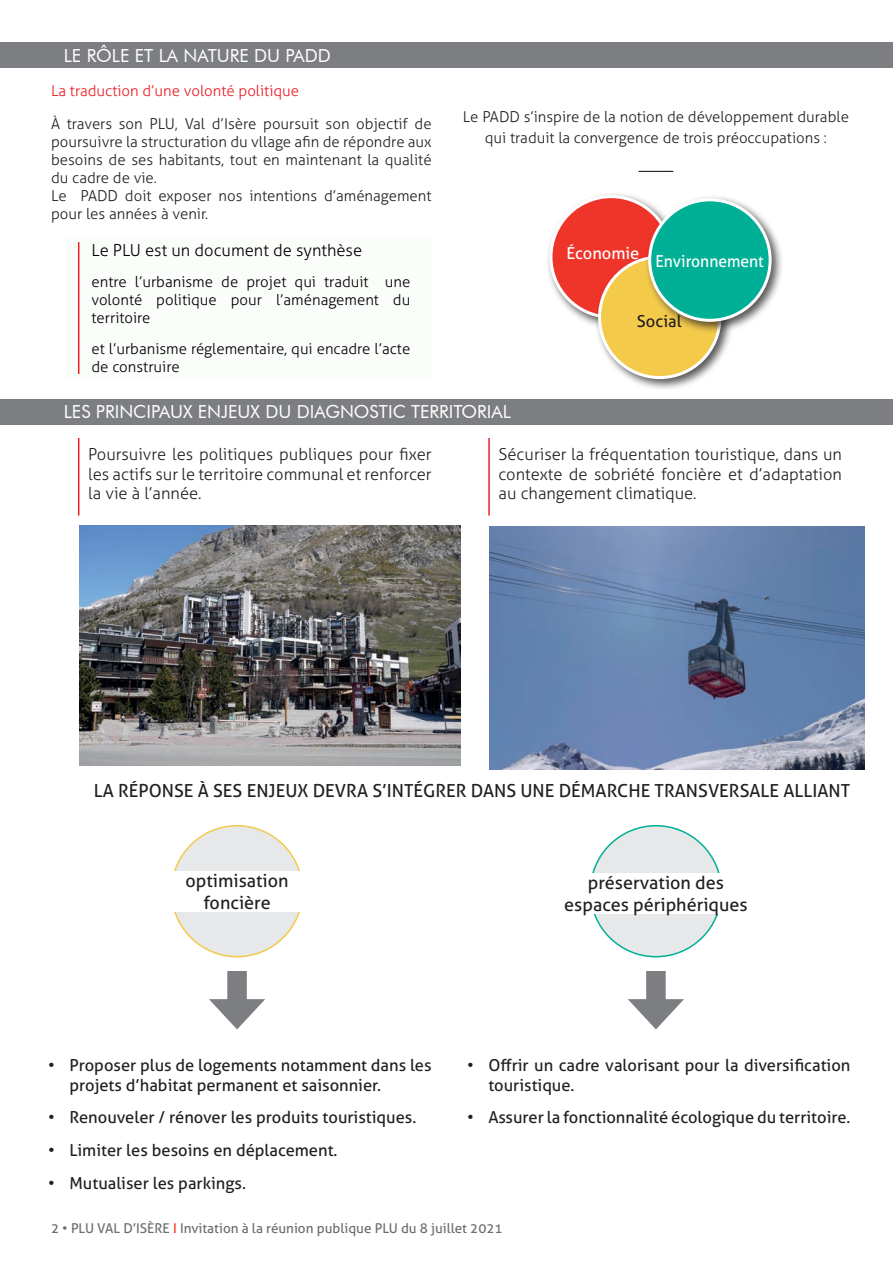
<style>
.page{position:relative;width:893px;height:1263px;background:#fff}
.page>*{position:absolute;margin:0;border:0;box-sizing:border-box;transform-origin:0 0}
.t1{font:18px/21.6px "Aller";color:#231f20;text-align:center}
.t2{font:18px "Futura BT";color:#fff}
.t3{font:16.5px/19.8px "Aller";color:#231f20}
.t4{font:300 16.5px/19.8px "Aller";color:#231f20;text-align:justify}
.t5{font:300 16.5px "Aller";color:#000001}
.t6{font:16.5px "Aller";color:#fff;scale:.95 1}
.t7{font:16.5px "Aller";color:#fff}
.t8{font:300 15px/18px "Aller";color:#231f20}
.t9{font:300 15px/18px "Aller";color:#000001;text-align:justify}
.t10{font:300 15px "Aller";color:#ec1d25}
.t11{font:13.5px "Aller";color:#6c6d70}
.s1{color:#ef3522}
</style>
<div class="page">
<hr style="left:639px;top:171px;width:34px;height:1px;background:#000001">
<div style="left:545px;top:191px;width:140px;height:140px;background:#231f20;opacity:.75"></div>
<div style="left:549px;top:195px;width:124px;height:124px;background:#ef342a;border:3px solid #fff;border-radius:50%"></div>
<div style="left:594px;top:252px;width:140px;height:139px;background:#231f20;opacity:.75"></div>
<div style="left:598px;top:256px;width:123px;height:123px;background:#f3ca4a;border:3px solid #fff;border-radius:50%"></div>
<div style="left:644px;top:194px;width:140px;height:140px;background:#231f20;opacity:.75"></div>
<div style="left:650px;top:200px;width:120px;height:120px;background:#00b096;border-radius:50%"></div>
<div style="left:648px;top:198px;width:124px;height:124px;border:3px solid #fff;border-radius:50%"></div>
<div style="left:66px;top:237px;width:366px;height:142px;background:#fbfdfa"></div>
<hr style="left:78px;top:438px;width:1px;height:78px;background:#ee1d23">
<hr style="left:78px;top:242px;width:1px;height:132px;background:#ee1d23">
<hr style="left:488px;top:438px;width:2px;height:78px;background:#ee1d23">
<div style="left:0;top:43px;width:893px;height:25px;background:#7c7e81"></div>
<div style="left:0;top:399px;width:893px;height:25px;background:#7c7e81"></div>
<img style="left:489px;top:526px;width:375px;height:244px">
<img style="left:79px;top:525px;width:381px;height:240px">
<div style="left:172px;top:826px;width:131px;height:131px;background:#e6e8e9;border-radius:50%"></div>
<div style="left:163px;top:871px;width:148px;height:40px;background:#fff"></div>
<div style="left:227px;top:971px;width:20px;height:40px;background:#7c7e81"></div>
<svg style="left:209px;top:999px;width:56px;height:30px"></svg>
<div style="left:590px;top:826px;width:131px;height:131px;background:#e6e8e9;border-radius:50%"></div>
<div style="left:562px;top:873px;width:188px;height:40px;background:#fff"></div>
<div style="left:646px;top:971px;width:20px;height:40px;background:#7c7e81"></div>
<svg style="left:628px;top:999px;width:56px;height:30px"></svg>
<p class="t2" style="left:64px;top:45px;width:269px">LE RÔLE ET LA NATURE DU PADD</p>
<p class="t10" style="left:51px;top:82px;width:250px">La traduction d’une volonté politique</p>
<p class="t8" style="left:51px;top:115px;width:382px">À travers son PLU, Val d’Isère poursuit son objectif de poursuivre la structuration du vllage afin de répondre aux besoins de ses habitants, tout en maintenant la qualité du cadre de vie.<br>Le PADD doit exposer nos intentions d’aménagement pour les années à venir.</p>
<p class="t5" style="left:92px;top:241px;width:272px">Le PLU est un document de synthèse</p>
<p class="t9" style="left:92px;top:273px;width:320px">entre l’urbanisme de projet qui traduit une volonté politique pour l’aménagement du territoire</p>
<p class="t9" style="left:92px;top:340px;width:320px">et l’urbanisme réglementaire, qui encadre l’acte de construire</p>
<p class="t8" style="left:463px;top:107px;width:388px;line-height:21px;text-align:center">Le PADD s’inspire de la notion de développement durable qui traduit la convergence de trois préoccupations :</p>
<p class="t7" style="left:566px;top:243px;width:74px">Économie</p>
<p class="t6" style="left:655px;top:251px;width:116px">Environnement</p>
<p class="t3" style="left:637px;top:311px;width:46px">Social</p>
<p class="t2" style="left:64px;top:401px;width:449px">LES PRINCIPAUX ENJEUX DU DIAGNOSTIC TERRITORIAL</p>
<p class="t4" style="left:88px;top:444px;width:345px">Poursuivre les politiques publiques pour fixer les actifs sur le territoire communal et renforcer la vie à l’année.</p>
<p class="t4" style="left:499px;top:444px;width:345px">Sécuriser la fréquentation touristique, dans un contexte de sobriété foncière et d’adaptation au changement climatique.</p>
<p class="t1" style="left:94px;top:780px;width:758px">LA RÉPONSE À SES ENJEUX DEVRA S’INTÉGRER DANS UNE DÉMARCHE TRANSVERSALE ALLIANT</p>
<p class="t1" style="left:185px;top:870px;width:105px">optimisation foncière</p>
<p class="t1" style="left:564px;top:872px;width:185px">préservation des espaces périphériques</p>
<p class="t3" style="left:70px;top:1055px;width:364px;text-indent:-21px">• Proposer plus de logements notamment dans les projets d’habitat permanent et saisonnier.</p>
<p class="t3" style="left:48px;top:1107px;width:370px">• Renouveler / rénover les produits touristiques.</p>
<p class="t3" style="left:48px;top:1140px;width:291px">• Limiter les besoins en déplacement.</p>
<p class="t3" style="left:48px;top:1173px;width:199px">• Mutualiser les parkings.</p>
<p class="t3" style="left:488px;top:1055px;width:364px;text-indent:-21px">• Offrir un cadre valorisant pour la diversification touristique.</p>
<p class="t3" style="left:467px;top:1107px;width:385px">• Assurer la fonctionnalité écologique du territoire.</p>
<p class="t11" style="left:51px;top:1220px;width:453px">2 • PLU VAL D’ISÈRE <span class="s1">I</span> Invitation à la réunion publique PLU du 8 juillet 2021</p>
</div>
